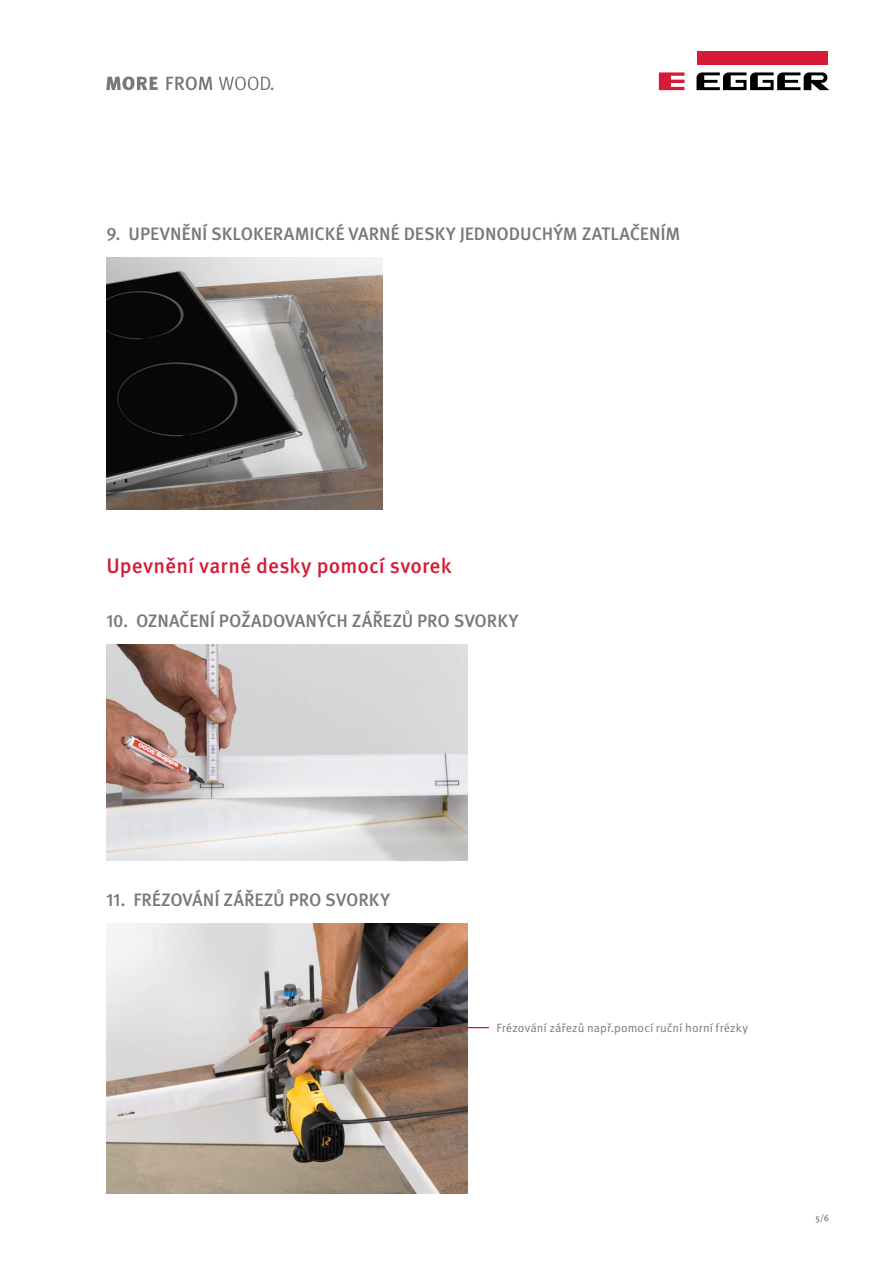
<style>
.page{position:relative;width:893px;height:1263px;background:#fff}
.page>*{position:absolute;margin:0;border:0;box-sizing:border-box;transform-origin:0 0}
.t1{font:500 21px "Meta Pro";letter-spacing:.005em;color:#d61b38}
.t2{font:500 18px "Meta Pro";letter-spacing:-.005em;color:#77787b}
.t3{font:12px "Meta Pro";letter-spacing:.01em;color:#77787b}
.t4{font:500 9px "Meta Pro";color:#77787b}
</style>
<div class="page">
<div style="left:696px;top:51px;width:131px;height:13px;background:#d61b38"></div>
<svg style="left:659px;top:72px;width:25px;height:18px"></svg>
<svg style="left:696px;top:72px;width:133px;height:18px"></svg>
<svg style="left:106px;top:77px;width:52px;height:13px"></svg>
<svg style="left:166px;top:77px;width:46px;height:13px"></svg>
<svg style="left:219px;top:77px;width:54px;height:13px"></svg>
<img style="left:106px;top:258px;width:277px;height:252px">
<img style="left:106px;top:645px;width:362px;height:215px">
<img style="left:106px;top:924px;width:362px;height:269px">
<hr style="left:287px;top:1027px;width:202px;height:1px;background:#d61b38">
<svg style="left:285px;top:1025px;width:5px;height:5px"></svg>
<p class="t2" style="left:107px;top:222px;width:575px">9. UPEVNĚNÍ SKLOKERAMICKÉ VARNÉ DESKY JEDNODUCHÝM ZATLAČENÍM</p>
<p class="t1" style="left:106px;top:552px;width:347px">Upevnění varné desky pomocí svorek</p>
<p class="t2" style="left:106px;top:609px;width:413px">10. OZNAČENÍ POŽADOVANÝCH ZÁŘEZŮ PRO SVORKY</p>
<p class="t2" style="left:106px;top:888px;width:285px">11. FRÉZOVÁNÍ ZÁŘEZŮ PRO SVORKY</p>
<p class="t3" style="left:496px;top:1020px;width:253px">Frézování zářezů např.pomocí ruční horní frézky</p>
<p class="t4" style="left:815px;top:1212px;width:15px">5/6</p>
</div>
